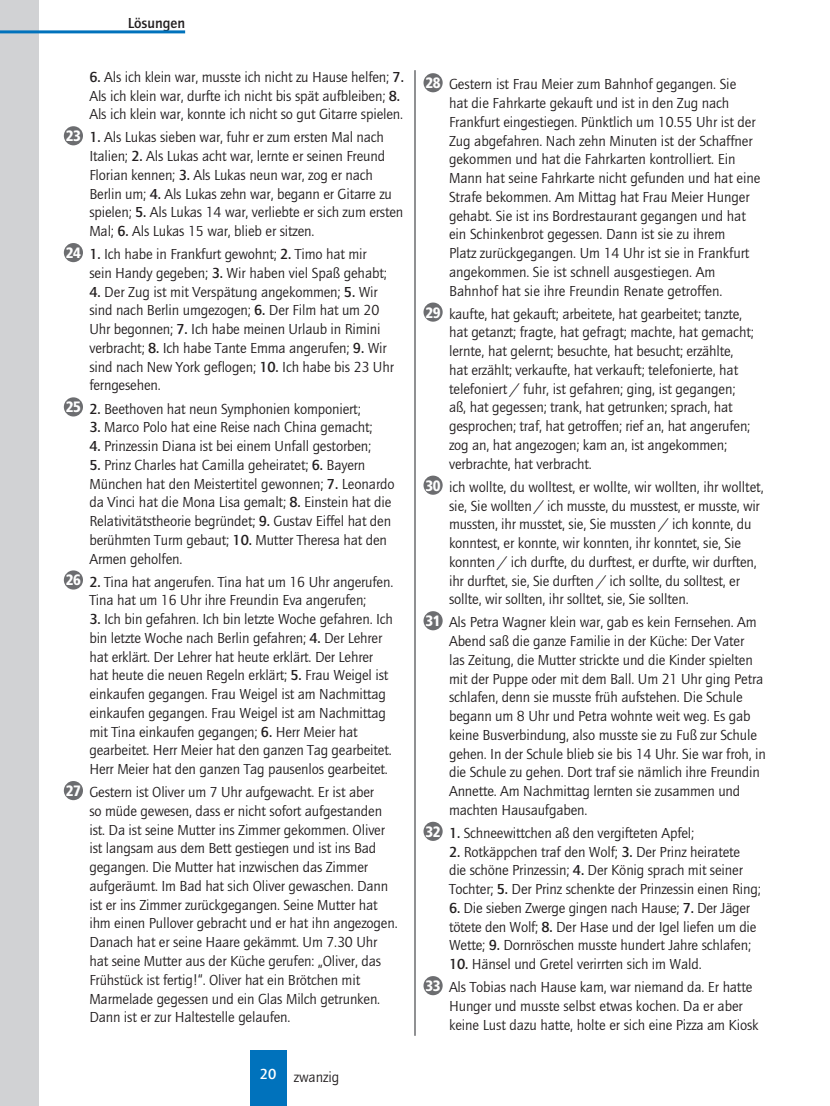
<style>
.page{position:relative;width:830px;height:1106px;background:#fff}
.page>*{position:absolute;margin:0;border:0;box-sizing:border-box;transform-origin:0 0}
.t1{font:15px/18.8px "Quay Itc T";letter-spacing:-.01em;color:#231f20}
.t2{font:700 15px "Quay Itc T";color:#231f20}
.t3{font:700 15px "Quay Itc T";color:#fff}
.s1{font-weight:700}
.s2{font-family:"Frutiger";font-weight:900;font-stretch:condensed;color:#fff}
</style>
<div class="page">
<div style="left:0;top:0;width:38px;height:1106px;background:#d1d2d4"></div>
<hr style="left:414px;top:70px;width:1px;height:965px;background:#6c6d70">
<hr style="left:0;top:30px;width:185px;height:3px;background:#0072bc">
<div style="left:250px;top:1050px;width:36px;height:56px;background:#0072bc"></div>
<div style="left:64px;top:126px;width:19px;height:19px;background:#6c6d70;border-radius:50%"></div>
<div style="left:64px;top:243px;width:19px;height:19px;background:#6c6d70;border-radius:50%"></div>
<div style="left:64px;top:397px;width:19px;height:19px;background:#6c6d70;border-radius:50%"></div>
<div style="left:64px;top:570px;width:19px;height:19px;background:#6c6d70;border-radius:50%"></div>
<div style="left:64px;top:781px;width:19px;height:19px;background:#6c6d70;border-radius:50%"></div>
<div style="left:423px;top:73px;width:19px;height:19px;background:#6c6d70;border-radius:50%"></div>
<div style="left:423px;top:302px;width:19px;height:20px;background:#6c6d70;border-radius:50%"></div>
<div style="left:423px;top:475px;width:19px;height:20px;background:#6c6d70;border-radius:50%"></div>
<div style="left:423px;top:611px;width:19px;height:19px;background:#6c6d70;border-radius:50%"></div>
<div style="left:423px;top:821px;width:19px;height:20px;background:#6c6d70;border-radius:50%"></div>
<div style="left:423px;top:976px;width:19px;height:19px;background:#6c6d70;border-radius:50%"></div>
<p class="t2" style="left:128px;top:14px;width:59px">Lösungen</p>
<p class="t1" style="left:89px;top:67px;width:316px"><span class="s1">6.</span> Als ich klein war, musste ich nicht zu Hause helfen; <span class="s1">7.<br></span>Als ich klein war, durfte ich nicht bis spät aufbleiben; <span class="s1">8.<br></span>Als ich klein war, konnte ich nicht so gut Gitarre spielen.</p>
<p class="t1" style="left:89px;top:128px;width:315px;text-indent:-23px"><span class="s2">23</span> <span class="s1">1.</span> Als Lukas sieben war, fuhr er zum ersten Mal nach Italien; <span class="s1">2.</span> Als Lukas acht war, lernte er seinen Freund Florian kennen; <span class="s1">3.</span> Als Lukas neun war, zog er nach Berlin um; <span class="s1">4.</span> Als Lukas zehn war, begann er Gitarre zu spielen; <span class="s1">5.</span> Als Lukas 14 war, verliebte er sich zum ersten Mal; <span class="s1">6.</span> Als Lukas 15 war, blieb er sitzen.</p>
<p class="t1" style="left:89px;top:244px;width:299px;text-indent:-23px"><span class="s2">24</span> <span class="s1">1.</span> Ich habe in Frankfurt gewohnt; <span class="s1">2.</span> Timo hat mir sein Handy gegeben; <span class="s1">3.</span> Wir haben viel Spaß gehabt;</p>
<p class="t1" style="left:89px;top:282px;width:306px"><span class="s1">4.</span> Der Zug ist mit Verspätung angekommen; <span class="s1">5.</span> Wir sind nach Berlin umgezogen; <span class="s1">6.</span> Der Film hat um 20<br>Uhr begonnen; <span class="s1">7.</span> Ich habe meinen Urlaub in Rimini verbracht; <span class="s1">8.</span> Ich habe Tante Emma angerufen; <span class="s1">9.</span> Wir sind nach New York geflogen; <span class="s1">10.</span> Ich habe bis 23 Uhr ferngesehen.</p>
<p class="t1" style="left:66px;top:399px;width:296px"><span class="s2">25</span> <span class="s1">2.</span> Beethoven hat neun Symphonien komponiert;</p>
<p class="t1" style="left:89px;top:417px;width:284px"><span class="s1">3.</span> Marco Polo hat eine Reise nach China gemacht;</p>
<p class="t1" style="left:89px;top:436px;width:283px"><span class="s1">4.</span> Prinzessin Diana ist bei einem Unfall gestorben;</p>
<p class="t1" style="left:89px;top:455px;width:307px"><span class="s1">5.</span> Prinz Charles hat Camilla geheiratet; <span class="s1">6.</span> Bayern München hat den Meistertitel gewonnen; <span class="s1">7.</span> Leonardo da Vinci hat die Mona Lisa gemalt; <span class="s1">8.</span> Einstein hat die Relativitätstheorie begründet; <span class="s1">9.</span> Gustav Eiffel hat den berühmten Turm gebaut; <span class="s1">10.</span> Mutter Theresa hat den Armen geholfen.</p>
<p class="t1" style="left:66px;top:572px;width:329px;text-align:center"><span class="s2">26</span> <span class="s1">2.</span> Tina hat angerufen. Tina hat um 16 Uhr angerufen.<br>Tina hat um 16 Uhr ihre Freundin Eva angerufen;</p>
<p class="t1" style="left:89px;top:609px;width:305px"><span class="s1">3.</span> Ich bin gefahren. Ich bin letzte Woche gefahren. Ich bin letzte Woche nach Berlin gefahren; <span class="s1">4.</span> Der Lehrer hat erklärt. Der Lehrer hat heute erklärt. Der Lehrer hat heute die neuen Regeln erklärt; <span class="s1">5.</span> Frau Weigel ist einkaufen gegangen. Frau Weigel ist am Nachmittag einkaufen gegangen. Frau Weigel ist am Nachmittag mit Tina einkaufen gegangen; <span class="s1">6.</span> Herr Meier hat gearbeitet. Herr Meier hat den ganzen Tag gearbeitet.<br>Herr Meier hat den ganzen Tag pausenlos gearbeitet.</p>
<p class="t1" style="left:89px;top:782px;width:309px;text-indent:-23px"><span class="s2">27</span> Gestern ist Oliver um 7 Uhr aufgewacht. Er ist aber<br>so müde gewesen, dass er nicht sofort aufgestanden ist. Da ist seine Mutter ins Zimmer gekommen. Oliver ist langsam aus dem Bett gestiegen und ist ins Bad gegangen. Die Mutter hat inzwischen das Zimmer aufgeräumt. Im Bad hat sich Oliver gewaschen. Dann ist er ins Zimmer zurückgegangen. Seine Mutter hat ihm einen Pullover gebracht und er hat ihn angezogen.<br>Danach hat er seine Haare gekämmt. Um 7.30 Uhr hat seine Mutter aus der Küche gerufen: „Oliver, das Frühstück ist fertig!“. Oliver hat ein Brötchen mit Marmelade gegessen und ein Glas Milch getrunken.<br>Dann ist er zur Haltestelle gelaufen.</p>
<p class="t3" style="left:260px;top:1065px;width:18px">20</p>
<p class="t1" style="left:293px;top:1066px;width:47px">zwanzig</p>
<p class="t1" style="left:449px;top:75px;width:313px;text-indent:-23px"><span class="s2">28</span> Gestern ist Frau Meier zum Bahnhof gegangen. Sie<br>hat die Fahrkarte gekauft und ist in den Zug nach Frankfurt eingestiegen. Pünktlich um 10.55 Uhr ist der Zug abgefahren. Nach zehn Minuten ist der Schaffner gekommen und hat die Fahrkarten kontrolliert. Ein Mann hat seine Fahrkarte nicht gefunden und hat eine Strafe bekommen. Am Mittag hat Frau Meier Hunger gehabt. Sie ist ins Bordrestaurant gegangen und hat ein Schinkenbrot gegessen. Dann ist sie zu ihrem<br>Platz zurückgegangen. Um 14 Uhr ist sie in Frankfurt angekommen. Sie ist schnell ausgestiegen. Am Bahnhof hat sie ihre Freundin Renate getroffen.</p>
<p class="t1" style="left:449px;top:304px;width:306px;text-indent:-23px"><span class="s2">29</span> kaufte, hat gekauft; arbeitete, hat gearbeitet; tanzte, hat getanzt; fragte, hat gefragt; machte, hat gemacht; lernte, hat gelernt; besuchte, hat besucht; erzählte, hat erzählt; verkaufte, hat verkauft; telefonierte, hat telefoniert / fuhr, ist gefahren; ging, ist gegangen; aß, hat gegessen; trank, hat getrunken; sprach, hat gesprochen; traf, hat getroffen; rief an, hat angerufen; zog an, hat angezogen; kam an, ist angekommen; verbrachte, hat verbracht.</p>
<p class="t1" style="left:449px;top:477px;width:316px;text-indent:-23px"><span class="s2">30</span> ich wollte, du wolltest, er wollte, wir wollten, ihr wolltet, sie, Sie wollten / ich musste, du musstest, er musste, wir mussten, ihr musstet, sie, Sie mussten / ich konnte, du konntest, er konnte, wir konnten, ihr konntet, sie, Sie konnten / ich durfte, du durftest, er durfte, wir durften, ihr durftet, sie, Sie durften / ich sollte, du solltest, er sollte, wir sollten, ihr solltet, sie, Sie sollten.</p>
<p class="t1" style="left:449px;top:612px;width:318px;text-indent:-23px"><span class="s2">31</span> Als Petra Wagner klein war, gab es kein Fernsehen. Am Abend saß die ganze Familie in der Küche: Der Vater<br>las Zeitung, die Mutter strickte und die Kinder spielten mit der Puppe oder mit dem Ball. Um 21 Uhr ging Petra schlafen, denn sie musste früh aufstehen. Die Schule begann um 8 Uhr und Petra wohnte weit weg. Es gab keine Busverbindung, also musste sie zu Fuß zur Schule gehen. In der Schule blieb sie bis 14 Uhr. Sie war froh, in die Schule zu gehen. Dort traf sie nämlich ihre Freundin Annette. Am Nachmittag lernten sie zusammen und machten Hausaufgaben.</p>
<p class="t1" style="left:425px;top:823px;width:270px"><span class="s2">32</span> <span class="s1">1.</span> Schneewittchen aß den vergifteten Apfel;</p>
<p class="t1" style="left:449px;top:842px;width:313px"><span class="s1">2.</span> Rotkäppchen traf den Wolf; <span class="s1">3.</span> Der Prinz heiratete die schöne Prinzessin; <span class="s1">4.</span> Der König sprach mit seiner<br>Tochter; <span class="s1">5.</span> Der Prinz schenkte der Prinzessin einen Ring;</p>
<p class="t1" style="left:449px;top:898px;width:309px"><span class="s1">6.</span> Die sieben Zwerge gingen nach Hause; <span class="s1">7.</span> Der Jäger tötete den Wolf; <span class="s1">8.</span> Der Hase und der Igel liefen um die<br>Wette; <span class="s1">9.</span> Dornröschen musste hundert Jahre schlafen;</p>
<p class="t1" style="left:425px;top:952px;width:328px;line-height:23px;text-indent:23px"><span class="s1">10.</span> Hänsel und Gretel verirrten sich im Wald.<br><span class="s2">33</span> Als Tobias nach Hause kam, war niemand da. Er hatte</p>
<p class="t1" style="left:449px;top:996px;width:311px">Hunger und musste selbst etwas kochen. Da er aber keine Lust dazu hatte, holte er sich eine Pizza am Kiosk</p>
</div>
